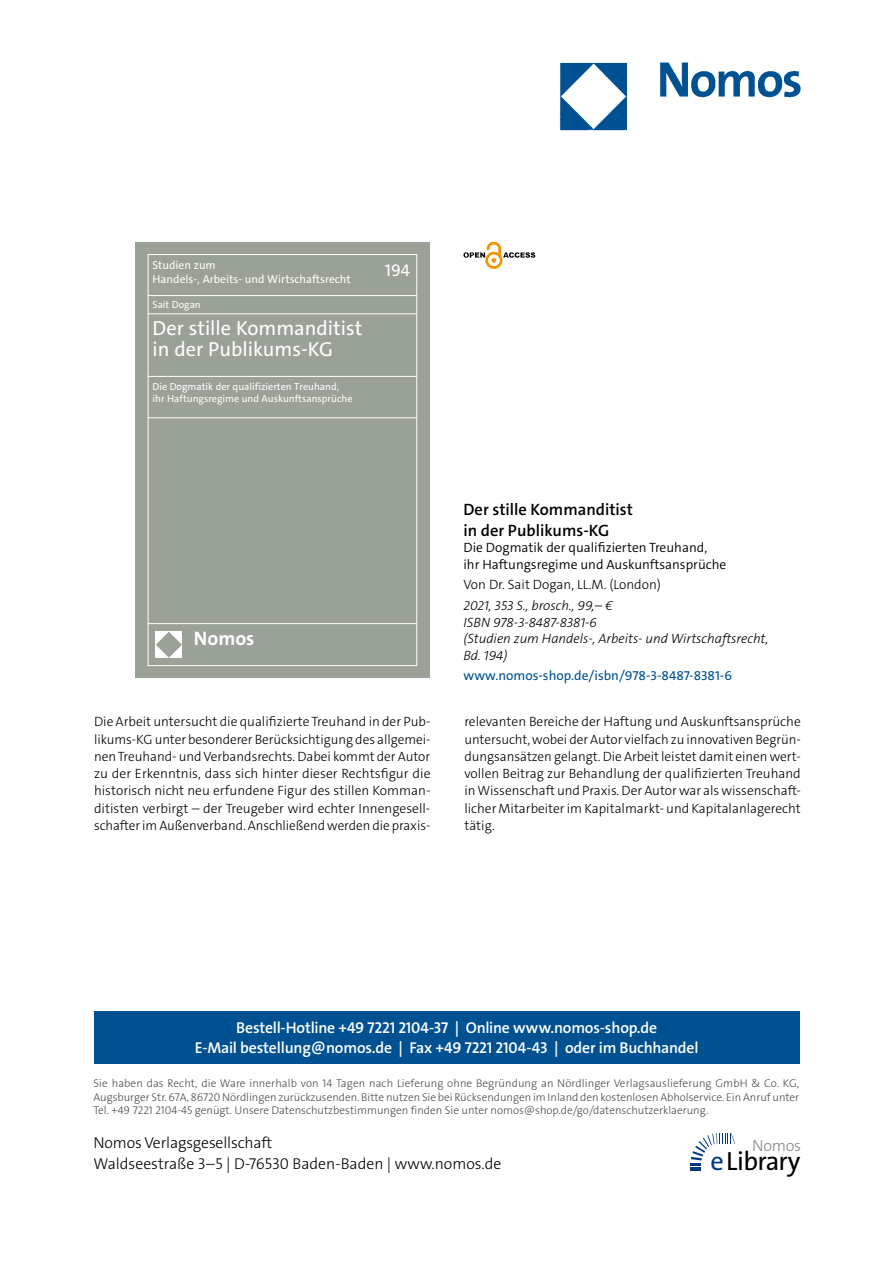
<style>
.page{position:relative;width:893px;height:1263px;background:#fff}
.page>*{position:absolute;margin:0;border:0;box-sizing:border-box;transform-origin:0 0}
.t1{font:26.4px "The Sans Os F";letter-spacing:-.03em;color:#000}
.t2{font:20.4px/21.8px "The Sans C5";color:#fff}
.t3{font:700 19.65px "The Sans C5";color:#fff}
.t4{font:16.95px "The Sans C5";color:#fff}
.t5{font:600 16.5px/21px "The Sans C5";color:#000}
.t6{font:300 16.2px "The Sans Os F";letter-spacing:-.02em;color:#87888a}
.t7{font:600 15.75px/21px "The Sans Os F";letter-spacing:-.01em;color:#fff;text-align:center}
.t8{font:300 15.75px/21px "The Sans Os F";color:#000}
.t9{font:300 13.5px/17.2px "The Sans C5";color:#000;text-align:justify}
.t10{font:italic 300 13.5px/16.5px "The Sans C5";color:#000}
.t11{font:300 13.5px/16.5px "The Sans C5";color:#000}
.t12{font:13.5px "The Sans C5";color:#005192}
.t13{font:11.55px/14.2px "The Sans C5";color:#fff}
.t14{font:300 11.25px/13.5px "The Sans Os F";color:#4b4b4d;text-align:justify}
.t15{font:10.2px/12.1px "The Sans C5";color:#fff}
.s1{color:#003882}
</style>
<div class="page">
<img style="left:559px;top:62px;width:242px;height:69px">
<div style="left:94px;top:1011px;width:705px;height:52px;background:#005192"></div>
<svg style="left:690px;top:1133px;width:45px;height:38px"></svg>
<div style="left:135px;top:242px;width:295px;height:435px;background:#9aa197"></div>
<div style="left:148px;top:254px;width:269px;height:412px;border:1px solid #fff"></div>
<hr style="left:148px;top:295px;width:269px;height:1px;background:#fff">
<hr style="left:148px;top:313px;width:269px;height:1px;background:#fff">
<hr style="left:148px;top:376px;width:269px;height:1px;background:#fff">
<hr style="left:148px;top:417px;width:269px;height:1px;background:#fff">
<hr style="left:148px;top:623px;width:269px;height:1px;background:#fff">
<div style="left:155px;top:631px;width:27px;height:27px;background:#fff"></div>
<svg style="left:156px;top:632px;width:26px;height:26px"></svg>
<svg style="left:463px;top:241px;width:72px;height:28px"></svg>
<p class="t13" style="left:153px;top:258px;width:200px">Studien zum<br>Handels-, Arbeits- und Wirtschaftsrecht</p>
<p class="t4" style="left:385px;top:260px;width:27px">194</p>
<p class="t15" style="left:153px;top:299px;width:50px">Sait Dogan</p>
<h2 class="t2" style="left:153px;top:317px;width:211px">Der stille Kommanditist in der Publikums-KG</h2>
<p class="t15" style="left:153px;top:380px;width:201px">Die Dogmatik der qualifizierten Treuhand, ihr Haftungsregime und Auskunftsansprüche</p>
<h3 class="t3" style="left:194px;top:625px;width:62px">Nomos</h3>
<p class="t5" style="left:463px;top:499px;width:171px">Der stille Kommanditist in der Publikums-KG</p>
<p class="t11" style="left:463px;top:539px;width:264px">Die Dogmatik der qualifizierten Treuhand, ihr Haftungsregime und Auskunftsansprüche</p>
<p class="t9" style="left:463px;top:576px;width:199px">Von Dr. Sait Dogan, LL.M. (London)</p>
<p class="t10" style="left:463px;top:597px;width:306px">2021, 353 S., brosch., 99,– €<br>ISBN 978-3-8487-8381-6<br>(Studien zum Handels-, Arbeits- und Wirtschaftsrecht,<br>Bd. 194)</p>
<p class="t12" style="left:463px;top:667px;width:270px">www.nomos-shop.de/isbn/978-3-8487-8381-6</p>
<p class="t9" style="left:94px;top:713px;width:338px">Die Arbeit untersucht die qualifizierte Treuhand in der Pub&shy;likums-KG unter besonderer Berücksichtigung des allgemei&shy;nen Treuhand- und Verbandsrechts. Dabei kommt der Autor zu der Erkenntnis, dass sich hinter dieser Rechtsfigur die historisch nicht neu erfundene Figur des stillen Komman&shy;ditisten verbirgt – der Treugeber wird echter Innengesell&shy;schafter im Außenverband. Anschließend werden die praxis-</p>
<p class="t9" style="left:464px;top:713px;width:338px">relevanten Bereiche der Haftung und Auskunftsansprüche untersucht, wobei der Autor vielfach zu innovativen Begrün&shy;dungsansätzen gelangt. Die Arbeit leistet damit einen wert&shy;vollen Beitrag zur Behandlung der qualifizierten Treuhand in Wissenschaft und Praxis. Der Autor war als wissenschaft&shy;licher Mitarbeiter im Kapitalmarkt- und Kapitalanlagerecht tätig.</p>
<p class="t7" style="left:195px;top:1017px;width:505px">Bestell-Hotline +49 7221 2104-37 | Online www.nomos-shop.de<br>E-Mail bestellung@nomos.de | Fax +49 7221 2104-43 | oder im Buchhandel</p>
<p class="t14" style="left:94px;top:1077px;width:707px">Sie haben das Recht, die Ware innerhalb von 14 Tagen nach Lieferung ohne Begründung an Nördlinger Verlagsauslieferung GmbH &amp; Co. KG, Augsburger Str. 67A, 86720 Nördlingen zurückzusenden. Bitte nutzen Sie bei Rücksendungen im Inland den kostenlosen Abholservice. Ein Anruf unter Tel. +49 7221 2104-45 genügt. Unsere Datenschutzbestimmungen finden Sie unter nomos@shop.de/go/datenschutzerklaerung.</p>
<p class="t8" style="left:94px;top:1133px;width:409px">Nomos Verlagsgesellschaft<br>Waldseestraße 3–5 | D-76530 Baden-Baden | www.nomos.de</p>
<p class="t6" style="left:752px;top:1135px;width:51px">Nomos</p>
<h1 class="t1" style="left:710px;top:1151px;width:91px"><span class="s1">e</span>Library</h1>
</div>
